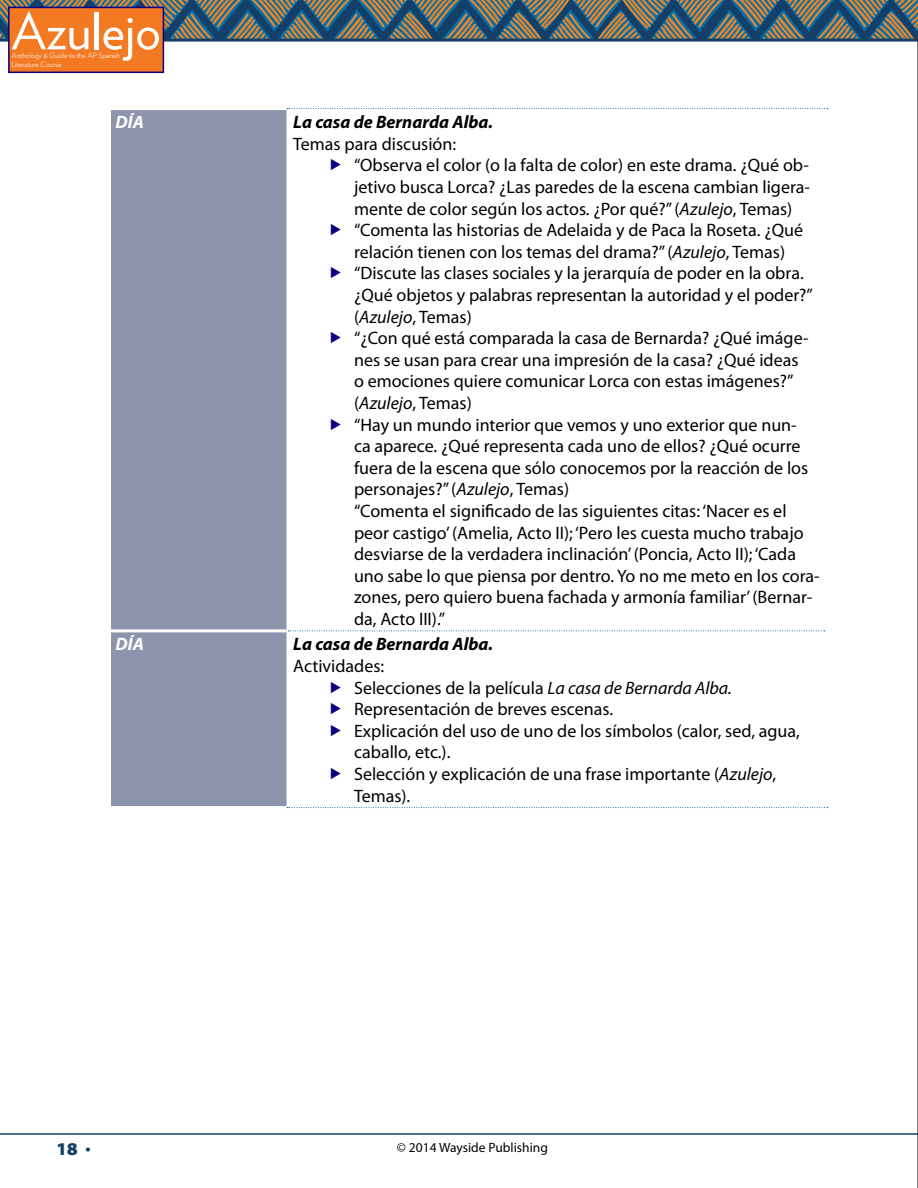
<style>
.page{position:relative;width:918px;height:1188px;background:#fff}
.page>*{position:absolute;margin:0;border:0;box-sizing:border-box;transform-origin:0 0}
.t1{font:51px "Verlag";color:#fff}
.t2{font:18px/21.6px "Myriad Pro";color:#000}
.t3{font:italic 700 18px "Myriad Pro";color:#000}
.t4{font:italic 700 18px "Myriad Pro";color:#fff}
.t5{font:900 semi-expanded 18px "Myriad Pro";color:#133f69}
.t6{font:13.5px "Myriad Pro";color:#000}
.t7{font:300 7.5px/9px "Verlag";color:#fff}
.s1{font-style:italic}
.s2{font-size:13.5px}
</style>
<div class="page">
<hr style="left:917px;top:0;width:1px;height:1188px;background:#000">
<svg style="left:0;top:0;width:918px;height:42px"></svg>
<hr style="left:0;top:1133px;width:918px;height:2px;background:#133f69">
<div style="left:8px;top:7px;width:156px;height:66px;background:#f47923;border:2px solid #0b0080"></div>
<div style="left:111px;top:110px;width:176px;height:696px;background:#8f94ad"></div>
<hr style="left:108px;top:629px;width:179px;height:3px;background:#fff">
<svg style="left:287px;top:108px;width:541px;height:1px"></svg>
<svg style="left:288px;top:631px;width:537px;height:1px"></svg>
<svg style="left:287px;top:807px;width:541px;height:1px"></svg>
<h1 class="t1" style="left:11px;top:-7px;width:151px">Azulejo</h1>
<p class="t7" style="left:11px;top:51px;width:110px">Anthology &amp; Guide to the AP Spanish<br>Literature Course</p>
<p class="t4" style="left:116px;top:110px;width:30px">DÍA</p>
<p class="t3" style="left:293px;top:110px;width:201px">La casa de Bernarda Alba.</p>
<p class="t2" style="left:354px;top:133px;width:467px;text-indent:-61px">Temas para discusión:<br>“Observa el color (o la falta de color) en este drama. ¿Qué ob&shy;jetivo busca Lorca? ¿Las paredes de la escena cambian ligera&shy;mente de color según los actos. ¿Por qué?” (<span class="s1">Azulejo</span>, Temas) “Comenta las historias de Adelaida y de Paca la Roseta. ¿Qué relación tienen con los temas del drama?” (<span class="s1">Azulejo</span>, Temas) “Discute las clases sociales y la jerarquía de poder en la obra. ¿Qué objetos y palabras representan la autoridad y el poder?” (<span class="s1">Azulejo</span>, Temas)<br>“¿Con qué está comparada la casa de Bernarda? ¿Qué imáge&shy;nes se usan para crear una impresión de la casa? ¿Qué ideas<br>o emociones quiere comunicar Lorca con estas imágenes?” (<span class="s1">Azulejo</span>, Temas)<br>“Hay un mundo interior que vemos y uno exterior que nun-<br>ca aparece. ¿Qué representa cada uno de ellos? ¿Qué ocurre fuera de la escena que sólo conocemos por la reacción de los personajes?” (<span class="s1">Azulejo</span>, Temas)<br>“Comenta el significado de las siguientes citas: ‘Nacer es el peor castigo’ (Amelia, Acto II); ‘Pero les cuesta mucho trabajo desviarse de la verdadera inclinación’ (Poncia, Acto II); ‘Cada uno sabe lo que piensa por dentro. Yo no me meto en los cora&shy;zones, pero quiero buena fachada y armonía familiar’ (Bernar&shy;da, Acto III).”</p>
<p class="t4" style="left:116px;top:633px;width:30px">DÍA</p>
<p class="t3" style="left:293px;top:633px;width:201px">La casa de Bernarda Alba.</p>
<p class="t2" style="left:354px;top:655px;width:447px;text-indent:-61px">Actividades:<br>Selecciones de la película <span class="s1">La casa de Bernarda Alba.<br></span>Representación de breves escenas.<br>Explicación del uso de uno de los símbolos (calor, sed, agua, caballo, etc.).<br>Selección y explicación de una frase importante (<span class="s1">Azulejo</span>, Temas).</p>
<p class="t5" style="left:56px;top:1138px;width:36px">18 <span class="s2">•</span></p>
<p class="t6" style="left:397px;top:1139px;width:152px">© 2014 Wayside Publishing</p>
</div>
